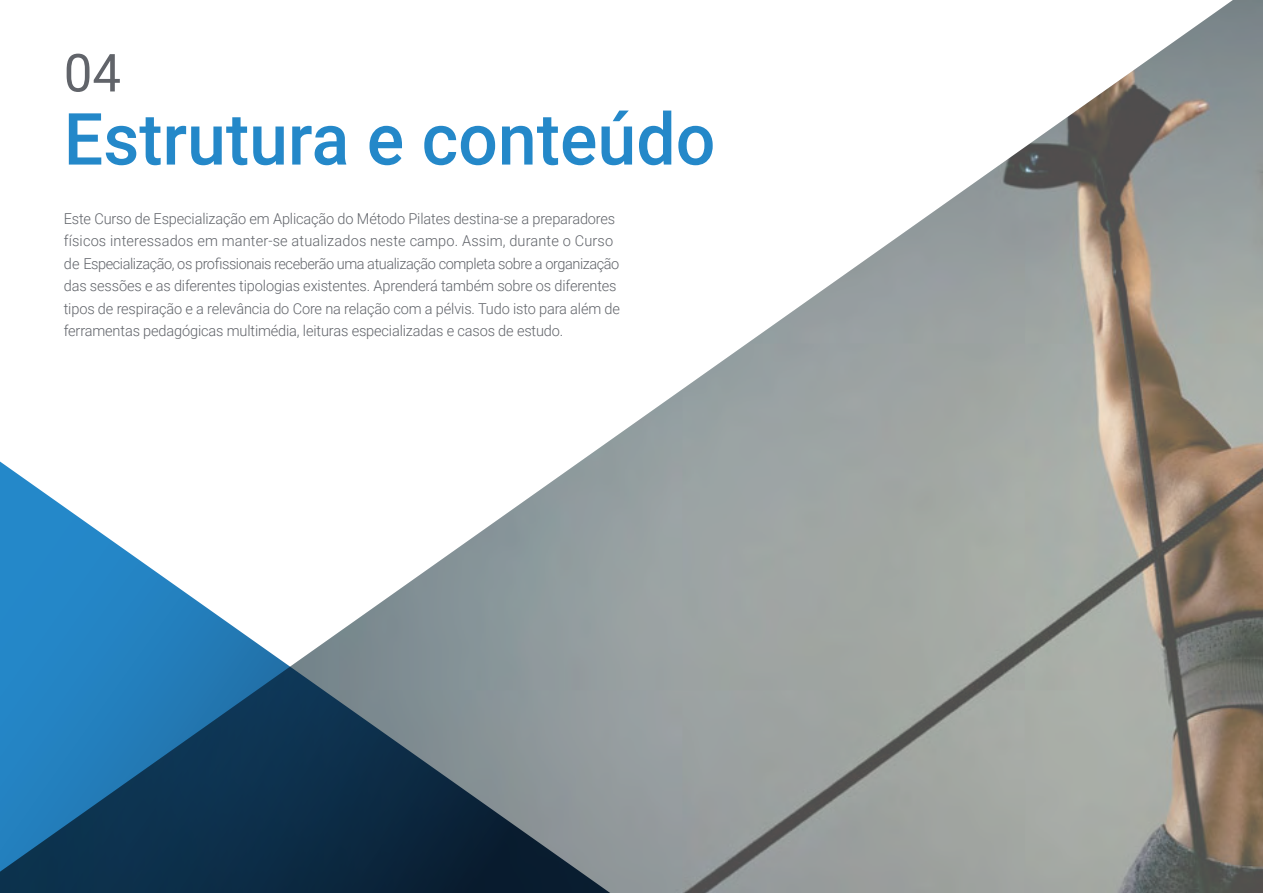
<style>
.page{position:relative;width:1263px;height:893px;background:#fff}
.page>*{position:absolute;margin:0;border:0;box-sizing:border-box;transform-origin:0 0}
.t1{font:500 72px "Roboto";color:#2488c9}
.t2{font:52.5px "Roboto";color:#61646a}
.t3{font:300 15px/22.5px "Roboto";letter-spacing:-.01em;color:#61646a}
</style>
<div class="page">
<img style="left:602px;top:0;width:661px;height:893px">
<svg style="left:0;top:446px;width:640px;height:447px"></svg>
<h2 class="t2" style="left:64px;top:36px;width:59px">04</h2>
<h1 class="t1" style="left:64px;top:89px;width:653px">Estrutura e conteúdo</h1>
<p class="t3" style="left:64px;top:207px;width:558px">Este Curso de Especialização em Aplicação do Método Pilates destina-se a preparadores físicos interessados em manter-se atualizados neste campo. Assim, durante o Curso de Especialização, os profissionais receberão uma atualização completa sobre a organização das sessões e as diferentes tipologias existentes. Aprenderá também sobre os diferentes tipos de respiração e a relevância do Core na relação com a pélvis. Tudo isto para além de ferramentas pedagógicas multimédia, leituras especializadas e casos de estudo.</p>
</div>
